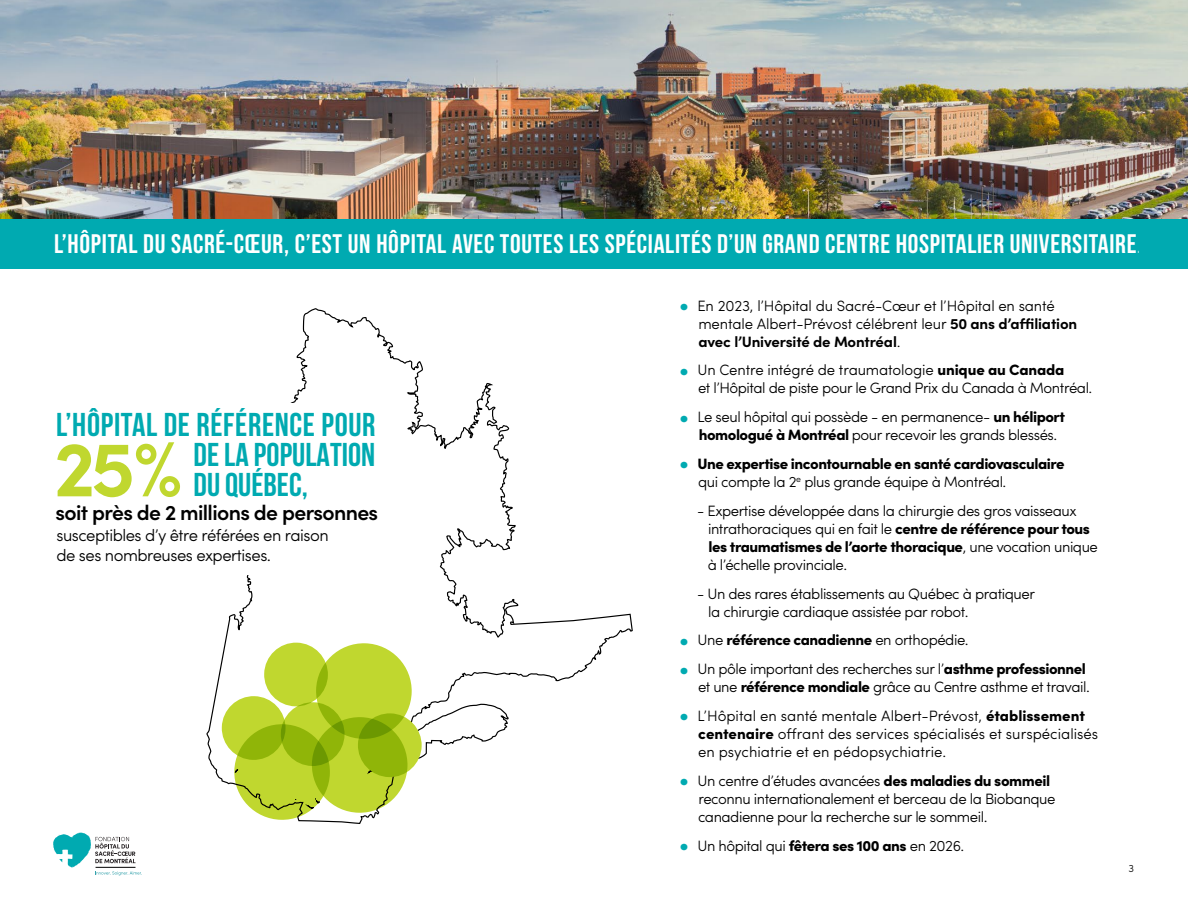
<style>
.page{position:relative;width:1188px;height:918px;background:#fff}
.page>*{position:absolute;margin:0;border:0;box-sizing:border-box;transform-origin:0 0}
.t1{font:700 78.45px "Sofia Pro";color:#c0d72f}
.t2{font:700 33px "Bebas Neue";letter-spacing:.02em;color:#00aab1}
.t3{font:700 33px/29.8px "Bebas Neue";color:#00aab1}
.t4{font:700 26.85px "Bebas Neue";letter-spacing:.025em;color:#fff}
.t5{font:600 21.15px "Sofia Pro";letter-spacing:-.03em;color:#000}
.t6{font:300 16.65px/20.1px "Sofia Pro";letter-spacing:-.03em;color:#000}
.t7{font:300 15px/18px "Sofia Pro";letter-spacing:-.03em;color:#000}
.t8{font:300 15px/18px "Sofia Pro";color:#000}
.t9{font:300 15px/18px "Sofia Pro";letter-spacing:-.01em;color:#000}
.t10{font:900 15px/18px "Sofia Pro";letter-spacing:-.03em;color:#000}
.t11{font:300 10.5px "Sofia Pro";color:#000}
.s1{font-weight:400}
.s2{font-weight:300}
.s3{font-weight:900;font-size:21px;color:#00aab1}
.s4{font-weight:700}
.s5{font-weight:900}
.s6{font-size:21px;color:#00aab1}
</style>
<div class="page">
<svg style="left:206px;top:309px;width:427px;height:515px"></svg>
<svg style="left:221px;top:642px;width:201px;height:178px"></svg>
<div style="left:185px;top:403px;width:207px;height:171px;background:#fff"></div>
<img style="left:0;top:0;width:1188px;height:219px">
<div style="left:0;top:219px;width:1188px;height:50px;background:#00aab1"></div>
<svg style="left:53px;top:833px;width:89px;height:42px"></svg>
<hr style="left:96px;top:867px;width:39px;height:1px;background:#000">
<h3 class="t4" style="left:54px;top:229px;width:1088px"><span class="s1">L’HÔPITAL DU SACRÉ-CŒUR, C’EST UN HÔPITAL AVEC</span> TOUTES LES SPÉCIALITÉS D’UN GRAND CENTRE HOSPITALIER UNIVERSITAIRE<span class="s2">.</span></h3>
<h2 class="t2" style="left:56px;top:407px;width:321px">L’HÔPITAL DE RÉFÉRENCE POUR</h2>
<h1 class="t1" style="left:54px;top:408px;width:130px">25%</h1>
<h2 class="t3" style="left:194px;top:440px;width:183px">DE LA POPULATION<br>DU QUÉBEC,</h2>
<h3 class="t5" style="left:56px;top:497px;width:324px">soit près de 2 millions de personnes</h3>
<p class="t6" style="left:56px;top:524px;width:274px">susceptibles d’y être référées en raison de ses nombreuses expertises.</p>
<p class="t9" style="left:698px;top:295px;width:380px;text-indent:-19px"><span class="s3">•</span> En 2023, l’Hôpital du Sacré-Cœur et l’Hôpital en santé mentale Albert-Prévost célébrent leur <span class="s4">50 ans d’affiliation avec l’Université de Montréal</span>.</p>
<p class="t7" style="left:698px;top:360px;width:396px;text-indent:-19px"><span class="s3">•</span> Un Centre intégré de traumatologie <span class="s5">unique au Canada<br></span>et l’Hôpital de piste pour le Grand Prix du Canada à Montréal.</p>
<p class="t7" style="left:699px;top:407px;width:368px;text-indent:-19px"><span class="s3">•</span> Le seul hôpital qui possède - en permanence- <span class="s5">un héliport homologué à Montréal</span> pour recevoir les grands blessés.</p>
<p class="t10" style="left:698px;top:453px;width:368px;text-indent:-19px"><span class="s6">•</span> Une expertise incontournable en santé cardiovasculaire <span class="s2">qui compte la 2</span><sup>e</sup> <span class="s2">plus grande équipe à Montréal.</span></p>
<p class="t7" style="left:708px;top:501px;width:392px;text-indent:-11px">- Expertise développée dans la chirurgie des gros vaisseaux intrathoraciques qui en fait le <span class="s5">centre de référence pour tous les traumatismes de l’aorte thoracique</span>, une vocation unique à l’échelle provinciale.</p>
<p class="t7" style="left:708px;top:583px;width:328px;text-indent:-11px">- Un des rares établissements au Québec à pratiquer la chirurgie cardiaque assistée par robot.</p>
<p class="t10" style="left:679px;top:630px;width:291px"><span class="s6">•</span> <span class="s2">Une</span> référence canadienne <span class="s2">en orthopédie.</span></p>
<p class="t7" style="left:679px;top:659px;width:412px;text-align:right"><span class="s3">•</span> Un pôle important des recherches sur l’<span class="s5">asthme professionnel </span>et une <span class="s5">référence mondiale</span> grâce au Centre asthme et travail.</p>
<p class="t8" style="left:698px;top:706px;width:402px;text-indent:-19px"><span class="s3">•</span> L’Hôpital en santé mentale Albert-Prévost, <span class="s5">établissement centenaire</span> offrant des services spécialisés et surspécialisés en psychiatrie et en pédopsychiatrie.</p>
<p class="t7" style="left:698px;top:771px;width:359px;text-indent:-19px"><span class="s3">•</span> Un centre d’études avancées <span class="s5">des maladies du sommeil </span>reconnu internationalement et berceau de la Biobanque canadienne pour la recherche sur le sommeil.</p>
<p class="t7" style="left:679px;top:835px;width:287px"><span class="s3">•</span> Un hôpital qui <span class="s5">fêtera ses 100 ans</span> en 2026.</p>
<p class="t11" style="left:1128px;top:860px;width:7px">3</p>
</div>
